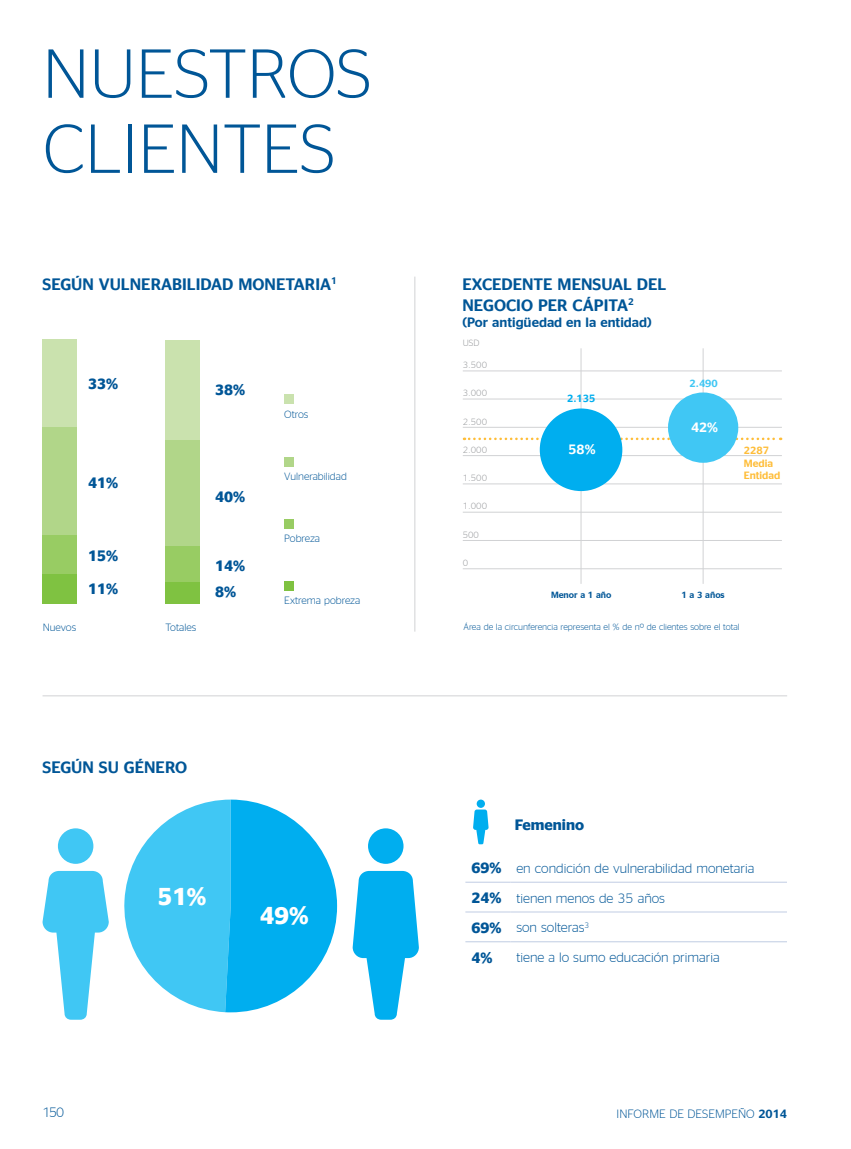
<style>
.page{position:relative;width:851px;height:1149px;background:#fff}
.page>*{position:absolute;margin:0;border:0;box-sizing:border-box;transform-origin:0 0}
.t1{font:300 69px/75px "BBVA Office";color:#005697}
.t2{font:700 24.3px "BBVA Office";color:#fff}
.t3{font:300 16.5px/21px "BBVA Office";color:#005697}
.t4{font:700 15px "BBVA Office";color:#005697}
.t5{font:300 13.5px "BBVA Office";color:#005697}
.t6{font:300 13.5px "BBVA Office";color:#005697}
.t7{font:300 13.5px "BBVA Office";color:#fff}
.t8{font:300 12px "BBVA Office";color:#005697}
.t9{font:300 10.5px "BBVA Office";color:#005697}
.t10{font:300 10.5px/12px "BBVA Office";color:#febd39}
.t11{font:300 10.5px "BBVA Office";color:#00aeef}
.t12{font:300 10.5px "BBVA Office";color:#40c7f4}
.t13{font:300 9px "BBVA Office";color:#005697}
.t14{font:300 9px "BBVA Office";color:#939598}
.t15{font:300 9px "BBVA Office";color:#005697}
.s1{font-weight:700;font-size:15px}
.s2{font-style:inherit}
</style>
<div class="page">
<hr style="left:43px;top:695px;width:744px;height:1px;background:#d1d2d4">
<svg style="left:124px;top:799px;width:213px;height:213px"></svg>
<svg style="left:43px;top:870px;width:66px;height:149px"></svg>
<div style="left:58px;top:828px;width:35px;height:35px;background:#40c7f4;border-radius:50%"></div>
<svg style="left:352px;top:870px;width:67px;height:149px"></svg>
<div style="left:368px;top:828px;width:35px;height:35px;background:#00aeef;border-radius:50%"></div>
<hr style="left:465px;top:881px;width:45px;height:1px;background:#c0cce3">
<hr style="left:510px;top:881px;width:276px;height:1px;background:#c0cce3">
<hr style="left:465px;top:911px;width:45px;height:1px;background:#c0cce3">
<hr style="left:510px;top:911px;width:276px;height:1px;background:#c0cce3">
<hr style="left:465px;top:941px;width:45px;height:1px;background:#c0cce3">
<hr style="left:510px;top:941px;width:276px;height:1px;background:#c0cce3">
<svg style="left:473px;top:809px;width:15px;height:35px"></svg>
<div style="left:476px;top:799px;width:9px;height:8px;background:#00aeef;border-radius:50%"></div>
<hr style="left:414px;top:276px;width:1px;height:355px;background:#d1d2d4">
<div style="left:284px;top:394px;width:10px;height:10px;background:#cae2ae"></div>
<div style="left:284px;top:457px;width:10px;height:9px;background:#b1d689"></div>
<div style="left:284px;top:519px;width:10px;height:9px;background:#98cc63"></div>
<div style="left:284px;top:581px;width:10px;height:9px;background:#7fc241"></div>
<div style="left:43px;top:340px;width:34px;height:87px;background:#cae2ae"></div>
<div style="left:43px;top:427px;width:34px;height:108px;background:#b1d689"></div>
<div style="left:43px;top:535px;width:34px;height:39px;background:#98cc63"></div>
<div style="left:43px;top:574px;width:34px;height:29px;background:#7fc241"></div>
<div style="left:165px;top:340px;width:34px;height:100px;background:#cae2ae"></div>
<div style="left:165px;top:440px;width:34px;height:105px;background:#b1d689"></div>
<div style="left:165px;top:545px;width:34px;height:37px;background:#98cc63"></div>
<div style="left:165px;top:582px;width:34px;height:21px;background:#7fc241"></div>
<hr style="left:462px;top:427px;width:319px;height:1px;background:#d1d2d4">
<hr style="left:462px;top:455px;width:319px;height:1px;background:#d1d2d4">
<hr style="left:462px;top:483px;width:319px;height:1px;background:#d1d2d4">
<hr style="left:462px;top:512px;width:319px;height:1px;background:#d1d2d4">
<hr style="left:462px;top:370px;width:319px;height:1px;background:#d1d2d4">
<hr style="left:462px;top:398px;width:319px;height:1px;background:#d1d2d4">
<hr style="left:462px;top:540px;width:319px;height:1px;background:#d1d2d4">
<hr style="left:462px;top:568px;width:319px;height:1px;background:#d1d2d4">
<hr style="left:580px;top:348px;width:1px;height:235px;background:#d1d2d4">
<hr style="left:702px;top:348px;width:1px;height:235px;background:#d1d2d4">
<svg style="left:464px;top:437px;width:317px;height:3px"></svg>
<div style="left:539px;top:408px;width:83px;height:83px;background:#00aeef;border-radius:50%"></div>
<div style="left:668px;top:392px;width:70px;height:70px;background:#40c7f4;border-radius:50%"></div>
<h1 class="t1" style="left:43px;top:35px;width:330px">nu estros clientes</h1>
<p class="t3" style="left:43px;top:273px;width:296px">SEGÚN VULNERABILIDAD MONETARIA<sup>1</sup></p>
<p class="t4" style="left:88px;top:375px;width:31px">33%</p>
<p class="t4" style="left:88px;top:474px;width:31px">41%</p>
<p class="t4" style="left:88px;top:547px;width:31px">15%</p>
<p class="t4" style="left:215px;top:381px;width:31px">38%</p>
<p class="t4" style="left:215px;top:488px;width:31px">40%</p>
<p class="t4" style="left:215px;top:556px;width:31px">14%</p>
<p class="t4" style="left:88px;top:580px;width:31px">11%</p>
<p class="t4" style="left:215px;top:583px;width:22px">8%</p>
<p class="t9" style="left:43px;top:621px;width:35px">N uevos</p>
<p class="t9" style="left:165px;top:621px;width:32px">Totales</p>
<p class="t9" style="left:284px;top:408px;width:26px">Otros</p>
<p class="t9" style="left:284px;top:470px;width:64px">Vulnerabilidad</p>
<p class="t9" style="left:284px;top:532px;width:37px">Pobreza</p>
<p class="t9" style="left:284px;top:594px;width:77px">Extrema pobreza</p>
<p class="t3" style="left:43px;top:756px;width:146px">SEGÚN SU GÉNERO</p>
<h2 class="t2" style="left:158px;top:881px;width:50px">51%</h2>
<h2 class="t2" style="left:260px;top:901px;width:50px">49%</h2>
<p class="t3" style="left:462px;top:273px;width:205px">EXCEDENTE MENSUAL DEL<br>NEGOCIO PER CÁPITA<sup>2</sup></p>
<p class="t6" style="left:462px;top:315px;width:190px">(POR ANTIGÜEDAD EN LA ENTIDAD)</p>
<p class="t14" style="left:462px;top:338px;width:13px">USD</p>
<p class="t14" style="left:462px;top:360px;width:26px">3.500</p>
<p class="t14" style="left:462px;top:388px;width:26px">3.000</p>
<p class="t14" style="left:462px;top:416px;width:26px">2.500</p>
<p class="t14" style="left:462px;top:444px;width:26px">2.000</p>
<p class="t14" style="left:462px;top:473px;width:26px">1.500</p>
<p class="t14" style="left:462px;top:501px;width:26px">1.000</p>
<p class="t14" style="left:462px;top:529px;width:18px">500</p>
<p class="t14" style="left:462px;top:557px;width:7px">0</p>
<p class="t11" style="left:567px;top:392px;width:30px">2.135</p>
<p class="t7" style="left:568px;top:441px;width:28px">58%</p>
<p class="t12" style="left:689px;top:377px;width:30px">2.490</p>
<p class="t7" style="left:691px;top:419px;width:28px">42%</p>
<p class="t10" style="left:743px;top:444px;width:38px">2287<br>MEDIA<br>ENTIDAD</p>
<p class="t15" style="left:551px;top:589px;width:62px">MENOR A 1 AÑO</p>
<p class="t15" style="left:681px;top:589px;width:45px">1 A 3 AÑOS</p>
<p class="t13" style="left:463px;top:622px;width:277px">Área de la circunferencia representa el % de nº de clientes sobre el total</p>
<p class="t4" style="left:514px;top:816px;width:71px">Femenino</p>
<p class="t5" style="left:471px;top:860px;width:284px"><span class="s1">69%</span> en condición de vulnerabilidad monetaria</p>
<p class="t5" style="left:471px;top:890px;width:195px"><span class="s1">24%</span> tienen menos de 35 años</p>
<p class="t5" style="left:471px;top:919px;width:119px"><span class="s1">69%</span> son solteras<sup>3</sup></p>
<p class="t4" style="left:471px;top:948px;width:22px">4%</p>
<p class="t5" style="left:516px;top:949px;width:205px">tiene a lo sumo educación primaria</p>
<p class="t5" style="left:43px;top:1104px;width:23px">150</p>
<p class="t8" style="left:616px;top:1107px;width:172px">informe de desempeño <span class="s2">2014</span></p>
</div>
